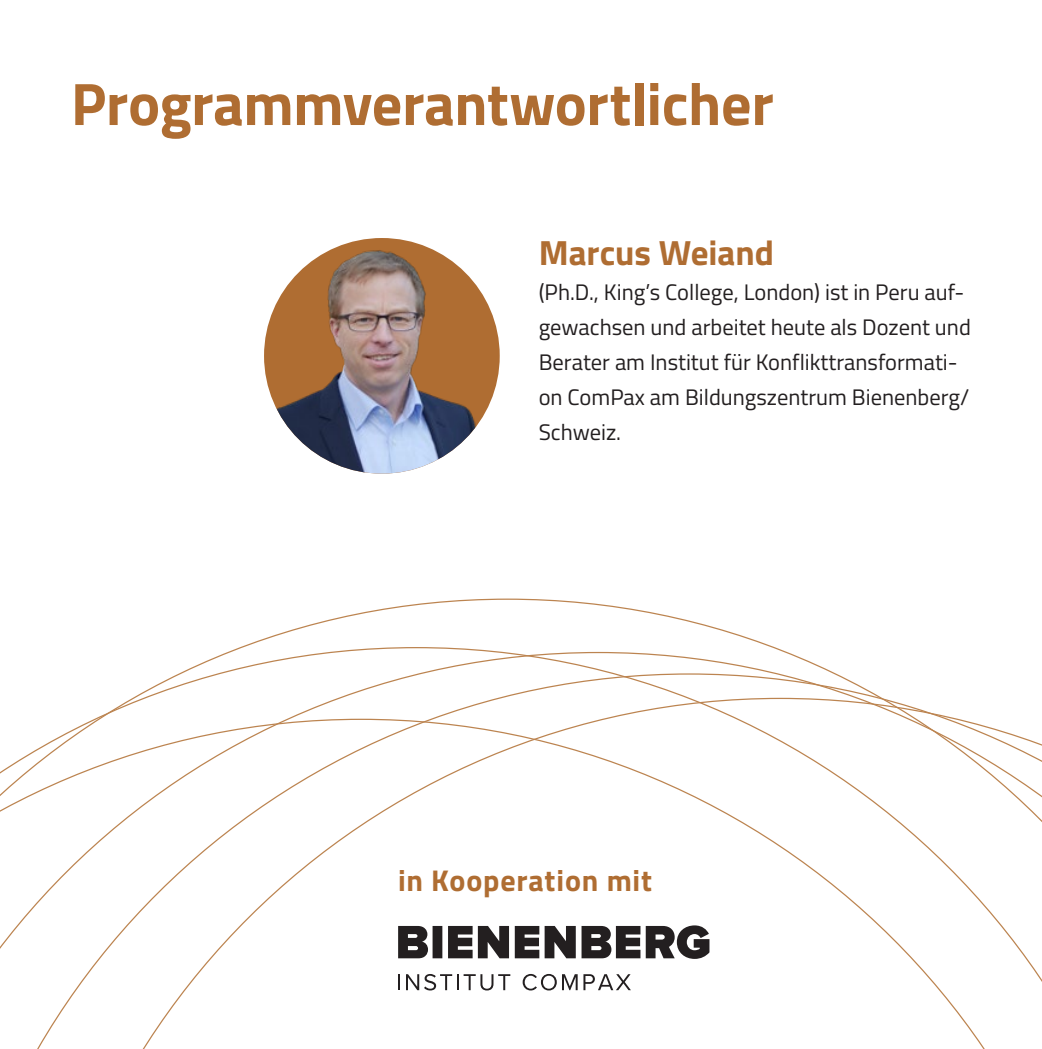
<style>
.page{position:relative;width:1042px;height:1049px;background:#fff}
.page>*{position:absolute;margin:0;border:0;box-sizing:border-box;transform-origin:0 0}
.t1{font:700 60px "Titillium Web";letter-spacing:-.005em;color:#af6d32}
.t2{font:700 35px "Titillium Web";color:#af6d32}
.t3{font:700 30px "Titillium Web";letter-spacing:.03em;color:#af6d32}
.t4{font:22.5px/35px "Titillium Web";color:#231f20}
</style>
<div class="page">
<img style="left:264px;top:238px;width:236px;height:236px;border-radius:118px">
<svg style="left:133px;top:598px;width:749px;height:100px"></svg>
<svg style="left:94px;top:698px;width:865px;height:21px"></svg>
<svg style="left:0;top:719px;width:1042px;height:330px"></svg>
<svg style="left:398px;top:925px;width:311px;height:34px"></svg>
<svg style="left:398px;top:974px;width:2px;height:16px"></svg>
<svg style="left:406px;top:974px;width:104px;height:16px"></svg>
<svg style="left:523px;top:974px;width:108px;height:16px"></svg>
<p class="t1" style="left:71px;top:58px;width:704px">Programmverantwortlicher</p>
<p class="t2" style="left:539px;top:226px;width:237px">Marcus Weiand</p>
<p class="t4" style="left:539px;top:274px;width:434px">(Ph.D., King’s College, London) ist in Peru auf&shy;gewachsen und arbeitet heute als Dozent und Berater am Institut für Konflikttransformati&shy;on ComPax am Bildungszentrum Bienenberg/ Schweiz.</p>
<p class="t3" style="left:398px;top:857px;width:255px">in Kooperation mit</p>
</div>
